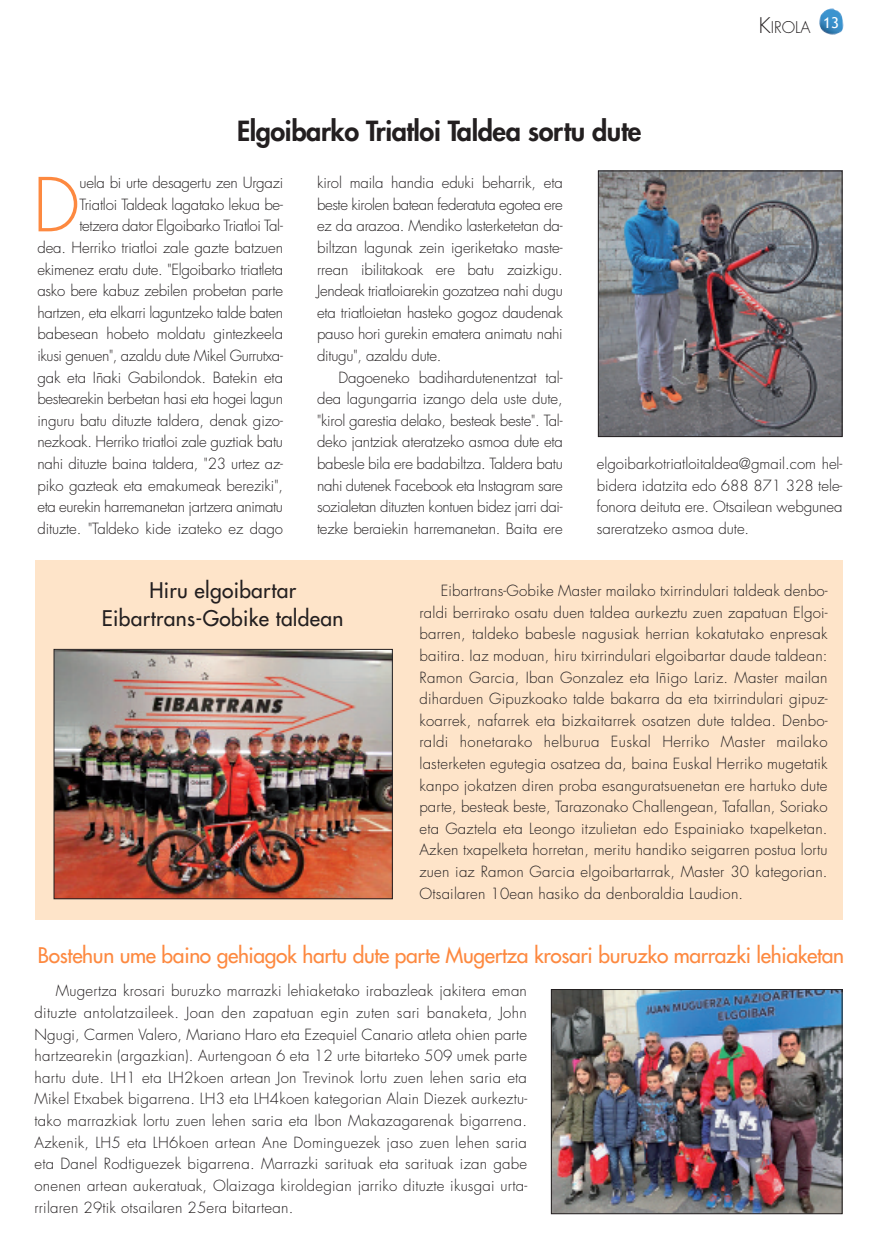
<style>
.page{position:relative;width:877px;height:1247px;background:#fff}
.page>*{position:absolute;margin:0;border:0;box-sizing:border-box;transform-origin:0 0}
.t1{font:300 72.3px "Futura";color:#fd8940}
.t2{font:800 27px "Futura";letter-spacing:-.015em;color:#231f20}
.t3{font:21px "Futura";letter-spacing:-.015em;color:#fd8940}
.t4{font:21px/28.5px "Futura";letter-spacing:.015em;color:#231f20;text-align:center}
.t5{font:300 15.75px "Futura";color:#231f20}
.t6{font:300 15px/21.6px "Futura";letter-spacing:-.015em;color:#231f20;text-align:justify}
.s1{font-size:21px}
</style>
<div class="page">
<div style="left:35px;top:560px;width:808px;height:359px;background:#fee4c9"></div>
<img style="left:819px;top:8px;width:24px;height:27px">
<img style="left:553px;top:991px;width:287px;height:221px">
<div style="left:551px;top:989px;width:291px;height:225px;border:1px solid #231f20"></div>
<img style="left:600px;top:173px;width:240px;height:262px">
<div style="left:598px;top:171px;width:244px;height:266px;border:1px solid #231f20"></div>
<img style="left:56px;top:651px;width:335px;height:246px">
<div style="left:54px;top:649px;width:339px;height:250px;border:1px solid #231f20"></div>
<h2 class="t2" style="left:237px;top:118px;width:406px">Elgoibarko Triatloi Taldea sortu dute</h2>
<p class="t5" style="left:759px;top:20px;width:81px"><span class="s1">K</span>IROLA <sup>13</sup></p>
<p class="t6" style="left:37px;top:173px;width:247px;text-align:right">uela bi urte desagertu zen Urgazi<br>Triatloi Taldeak lagatako lekua be&shy;tetzera dator Elgoibarko Triatloi Tal-<br>dea. Herriko triatloi zale gazte batzuen ekimenez eratu dute. "Elgoibarko triatleta asko bere kabuz zebilen probetan parte hartzen, eta elkarri laguntzeko talde baten babesean hobeto moldatu gintezkeela ikusi genuen", azaldu dute Mikel Gurrutxa&shy;gak eta Iñaki Gabilondok. Batekin eta bestearekin berbetan hasi eta hogei lagun inguru batu dituzte taldera, denak gizo&shy;nezkoak. Herriko triatloi zale guztiak batu nahi dituzte baina taldera, "23 urtez az&shy;piko gazteak eta emakumeak bereziki", eta eurekin harremanetan jartzera animatu dituzte. "Taldeko kide izateko ez dago</p>
<p class="t6" style="left:317px;top:173px;width:247px">kirol maila handia eduki beharrik, eta beste kirolen batean federatuta egotea ere ez da arazoa. Mendiko lasterketetan da&shy;biltzan lagunak zein igeriketako maste&shy;rrean ibilitakoak ere batu zaizkigu.<br>Jendeak triatloiarekin gozatzea nahi dugu eta triatloietan hasteko gogoz daudenak pauso hori gurekin ematera animatu nahi ditugu", azaldu dute.</p>
<h1 class="t1" style="left:33px;top:172px;width:49px">D</h1>
<p class="t6" style="left:317px;top:368px;width:247px;text-indent:21px">Dagoeneko badihardutenentzat tal&shy;dea lagungarria izango dela uste dute, "kirol garestia delako, besteak beste". Tal&shy;deko jantziak ateratzeko asmoa dute eta babesle bila ere badabiltza. Taldera batu nahi dutenek Facebook eta Instagram sare sozialetan dituzten kontuen bidez jarri dai&shy;tezke beraiekin harremanetan. Baita ere</p>
<p class="t6" style="left:597px;top:454px;width:247px">elgoibarkotriatloitaldea@gmail.com hel&shy;bidera idatzita edo 688 871 328 tele&shy;fonora deituta ere. Otsailean webgunea sareratzeko asmoa dute.</p>
<h3 class="t4" style="left:102px;top:577px;width:243px">Hiru elgoibartar<br>Eibartrans-Gobike taldean</h3>
<p class="t6" style="left:419px;top:581px;width:410px;text-indent:21px">Eibartrans-Gobike Master mailako txirrindulari taldeak denbo&shy;raldi berrirako osatu duen taldea aurkeztu zuen zapatuan Elgoi&shy;barren, taldeko babesle nagusiak herrian kokatutako enpresak baitira. Iaz moduan, hiru txirrindulari elgoibartar daude taldean:<br>Ramon Garcia, Iban Gonzalez eta Iñigo Lariz. Master mailan diharduen Gipuzkoako talde bakarra da eta txirrindulari gipuz&shy;koarrek, nafarrek eta bizkaitarrek osatzen dute taldea. Denbo&shy;raldi honetarako helburua Euskal Herriko Master mailako lasterketen egutegia osatzea da, baina Euskal Herriko mugetatik kanpo jokatzen diren proba esanguratsuenetan ere hartuko dute parte, besteak beste, Tarazonako Challengean, Tafallan, Soriako eta Gaztela eta Leongo itzulietan edo Espainiako txapelketan.<br>Azken txapelketa horretan, meritu handiko seigarren postua lortu zuen iaz Ramon Garcia elgoibartarrak, Master 30 kategorian.<br>Otsailaren 10ean hasiko da denboraldia Laudion.</p>
<h3 class="t3" style="left:38px;top:944px;width:808px">Bostehun ume baino gehiagok hartu dute parte Mugertza krosari buruzko marrazki lehiaketan</h3>
<p class="t6" style="left:34px;top:981px;width:494px;text-indent:21px">Mugertza krosari buruzko marrazki lehiaketako irabazleak jakitera eman dituzte antolatzaileek. Joan den zapatuan egin zuten sari banaketa, John Ngugi, Carmen Valero, Mariano Haro eta Ezequiel Canario atleta ohien parte hartzearekin (argazkian). Aurtengoan 6 eta 12 urte bitarteko 509 umek parte hartu dute. LH1 eta LH2koen artean Jon Trevinok lortu zuen lehen saria eta Mikel Etxabek bigarrena. LH3 eta LH4koen kategorian Alain Diezek aurkeztu&shy;tako marrazkiak lortu zuen lehen saria eta Ibon Makazagarenak bigarrena.<br>Azkenik, LH5 eta LH6koen artean Ane Dominguezek jaso zuen lehen saria eta Danel Rodtiguezek bigarrena. Marrazki sarituak eta sarituak izan gabe onenen artean aukeratuak, Olaizaga kiroldegian jarriko dituzte ikusgai urta&shy;rrilaren 29tik otsailaren 25era bitartean.</p>
</div>
